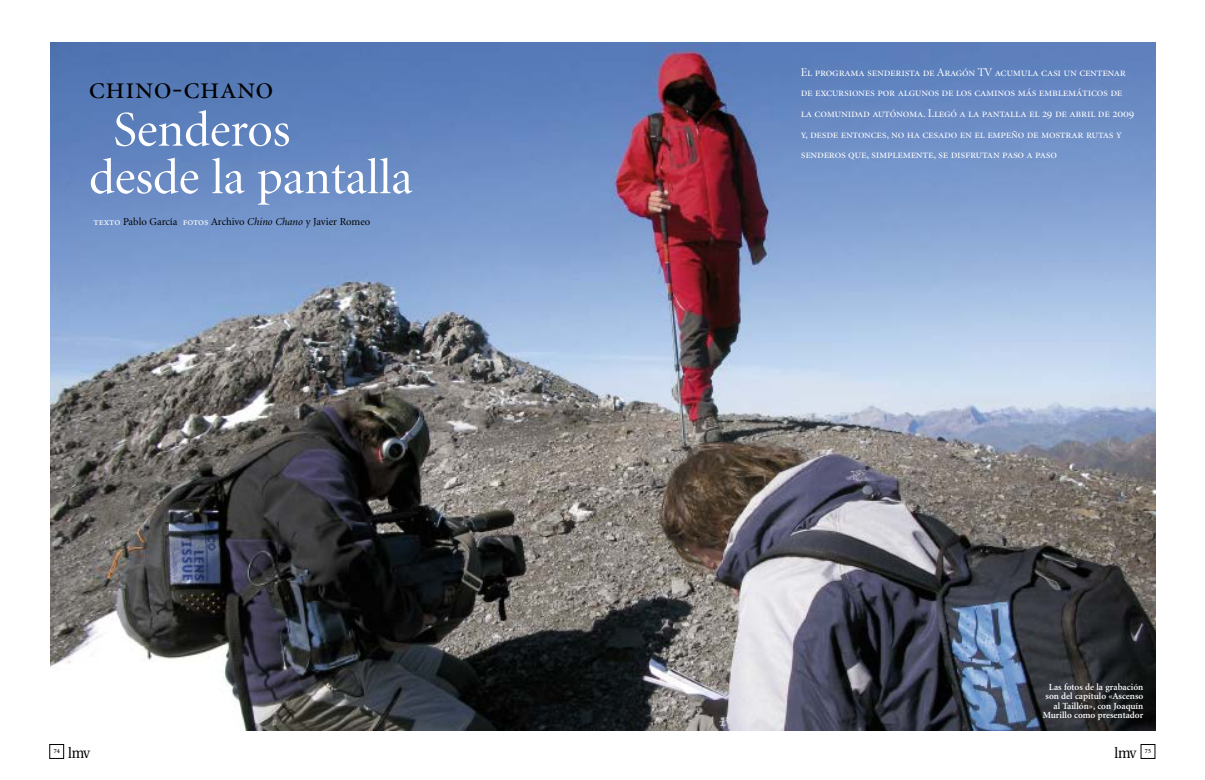
<style>
.page{position:relative;width:1205px;height:780px;background:#fff}
.page>*{position:absolute;margin:0;border:0;box-sizing:border-box;transform-origin:0 0}
.t1{font:50px/47.5px "Minion Display";color:#fff}
.t2{font:32.5px "Minion Display Regular SC";color:#000}
.t3{font:15px "Utopia";letter-spacing:-.045em;color:#000;scale:.9 1}
.t4{font:11.88px/20.6px "Minion Display Regular SC";letter-spacing:-.02em;color:#fff}
.t5{font:10.62px "Minion";letter-spacing:-.005em;color:#000}
.t6{font:600 9.38px/9.4px "Minion";color:#fff;text-align:right}
.t7{font:600 6.25px "Minion";color:#000}
.s1{font-family:"Minion Regular SC";color:#fff}
.s2{font-style:italic}
</style>
<div class="page">
<div style="left:50px;top:744px;width:14px;height:14px;border:1px solid #000"></div>
<img style="left:51px;top:43px;width:1104px;height:687px">
<h2 class="t2" style="left:89px;top:75px;width:186px">chino-chano</h2>
<h1 class="t1" style="left:89px;top:110px;width:325px;text-indent:24px">Senderos desde la pantalla</h1>
<p class="t5" style="left:94px;top:217px;width:278px"><span class="s1">texto</span> Pablo García <span class="s1">fotos</span> Archivo <span class="s2">Chino Chano</span> y Javier Romeo</p>
<p class="t4" style="left:801px;top:62px;width:335px">El programa senderista de Aragón TV acumula casi un centenar de excursiones por algunos de los caminos más emblemáticos de la comunidad autónoma. Llegó a la pantalla el 29 de abril de 2009 y, desde entonces, no ha cesado en el empeño de mostrar rutas y senderos que, simplemente, se disfrutan paso a paso</p>
<p class="t6" style="left:1043px;top:682px;width:102px">Las fotos de la grabación son del capítulo «Ascenso al Taillón», con Joaquín<br>Murillo como presentador</p>
<p class="t3" style="left:68px;top:746px;width:26px">lmv</p>
<p class="t3" style="left:1114px;top:746px;width:26px">lmv</p>
<p class="t7" style="left:54px;top:748px;width:8px">74</p>
<p class="t7" style="left:1145px;top:748px;width:8px">75</p>
</div>
